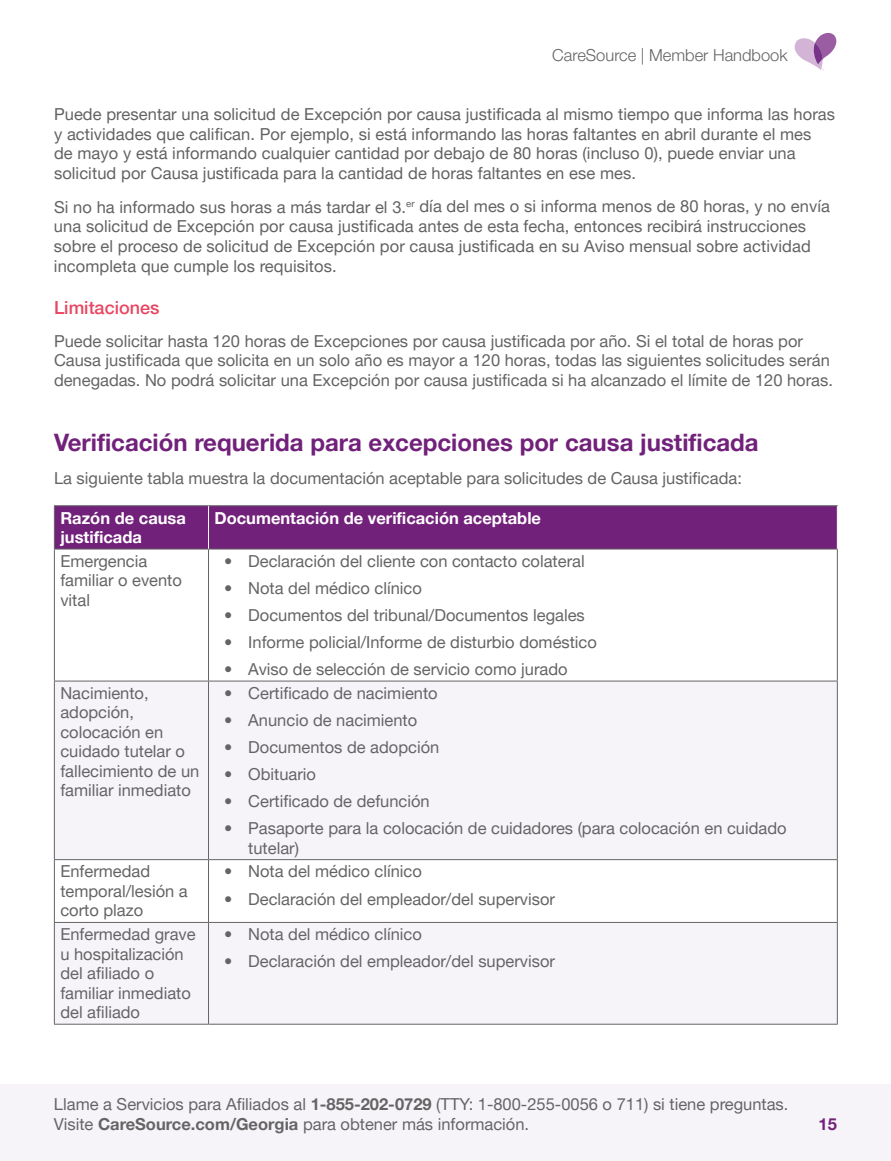
<style>
.page{position:relative;width:891px;height:1161px;background:#fff}
.page>*{position:absolute;margin:0;border:0;box-sizing:border-box;transform-origin:0 0}
.t1{font:700 24px "Helvetica Neue LT Pro";color:#72217b}
.t2{font:500 18px "Helvetica Neue LT Pro";color:#e94662}
.t3{font:16.5px/19.5px "Helvetica Neue LT Pro";color:#646465}
.t4{font:16.5px/19.8px "Helvetica Neue LT Pro";letter-spacing:.005em;color:#626262}
.t5{font:700 16.5px/19.5px "Helvetica Neue LT Pro";color:#fff}
.t6{font:300 16.5px "Helvetica Neue LT Pro";color:#646465}
.t7{font:700 16.5px "Helvetica Neue LT Pro";color:#72217b}
.s1{font-weight:700}
</style>
<div class="page">
<div style="left:0;top:1084px;width:891px;height:77px;background:#f7f4f9"></div>
<svg style="left:794px;top:32px;width:43px;height:38px"></svg>
<div style="left:55px;top:506px;width:782px;height:43px;background:#72217b"></div>
<svg style="left:55px;top:682px;width:782px;height:342px;fill:#f7f4f9"></svg>
<hr style="left:54px;top:505px;width:155px;height:1px;background:#646465">
<hr style="left:54px;top:506px;width:1px;height:43px;background:#646465">
<hr style="left:209px;top:505px;width:629px;height:1px;background:#646465">
<hr style="left:54px;top:549px;width:155px;height:1px;background:#646465">
<hr style="left:54px;top:549px;width:1px;height:132px;background:#646465">
<hr style="left:209px;top:549px;width:629px;height:1px;background:#646465">
<hr style="left:208px;top:549px;width:1px;height:132px;background:#646465">
<hr style="left:837px;top:549px;width:1px;height:132px;background:#646465">
<hr style="left:54px;top:681px;width:155px;height:1px;background:#646465">
<hr style="left:54px;top:681px;width:1px;height:178px;background:#646465">
<hr style="left:209px;top:681px;width:629px;height:1px;background:#646465">
<hr style="left:208px;top:681px;width:1px;height:178px;background:#646465">
<hr style="left:837px;top:681px;width:1px;height:178px;background:#646465">
<hr style="left:54px;top:859px;width:155px;height:1px;background:#646465">
<hr style="left:54px;top:860px;width:1px;height:62px;background:#646465">
<hr style="left:209px;top:859px;width:629px;height:1px;background:#646465">
<hr style="left:208px;top:860px;width:1px;height:62px;background:#646465">
<hr style="left:837px;top:860px;width:1px;height:62px;background:#646465">
<hr style="left:54px;top:922px;width:155px;height:1px;background:#646465">
<hr style="left:54px;top:923px;width:1px;height:101px;background:#646465">
<hr style="left:209px;top:922px;width:629px;height:1px;background:#646465">
<hr style="left:208px;top:923px;width:1px;height:101px;background:#646465">
<hr style="left:837px;top:923px;width:1px;height:101px;background:#646465">
<hr style="left:54px;top:1024px;width:155px;height:1px;background:#646465">
<hr style="left:209px;top:1024px;width:629px;height:1px;background:#646465">
<hr style="left:208px;top:506px;width:1px;height:43px;background:#fff">
<p class="t6" style="left:552px;top:45px;width:237px">CareSource | Member Handbook</p>
<p class="t4" style="left:54px;top:104px;width:783px">Puede presentar una solicitud de Excepción por causa justificada al mismo tiempo que informa las horas y actividades que califican. Por ejemplo, si está informando las horas faltantes en abril durante el mes<br>de mayo y está informando cualquier cantidad por debajo de 80 horas (incluso 0), puede enviar una solicitud por Causa justificada para la cantidad de horas faltantes en ese mes.</p>
<p class="t4" style="left:54px;top:196px;width:778px">Si no ha informado sus horas a más tardar el 3.<sup>er</sup> día del mes o si informa menos de 80 horas, y no envía una solicitud de Excepción por causa justificada antes de esta fecha, entonces recibirá instrucciones sobre el proceso de solicitud de Excepción por causa justificada en su Aviso mensual sobre actividad incompleta que cumple los requisitos.</p>
<h3 class="t2" style="left:54px;top:297px;width:107px">Limitaciones</h3>
<p class="t3" style="left:54px;top:331px;width:780px">Puede solicitar hasta 120 horas de Excepciones por causa justificada por año. Si el total de horas por<br>Causa justificada que solicita en un solo año es mayor a 120 horas, todas las siguientes solicitudes serán denegadas. No podrá solicitar una Excepción por causa justificada si ha alcanzado el límite de 120 horas.</p>
<h4 class="t1" style="left:54px;top:427px;width:706px">Verificación requerida para excepciones por causa justificada</h4>
<p class="t3" style="left:54px;top:468px;width:689px">La siguiente tabla muestra la documentación aceptable para solicitudes de Causa justificada:</p>
<p class="t5" style="left:60px;top:508px;width:127px">Razón de causa justificada</p>
<p class="t5" style="left:215px;top:508px;width:328px">Documentación de verificación aceptable</p>
<p class="t3" style="left:60px;top:551px;width:123px">Emergencia familiar o evento vital</p>
<p class="t3" style="left:224px;top:551px;width:362px">• Declaración del cliente con contacto colateral</p>
<p class="t3" style="left:224px;top:578px;width:199px">• Nota del médico clínico</p>
<p class="t3" style="left:224px;top:605px;width:362px">• Documentos del tribunal/Documentos legales</p>
<p class="t3" style="left:224px;top:632px;width:374px">• Informe policial/Informe de disturbio doméstico</p>
<p class="t3" style="left:224px;top:659px;width:345px">• Aviso de selección de servicio como jurado</p>
<p class="t3" style="left:60px;top:683px;width:141px">Nacimiento, adopción, colocación en cuidado tutelar o fallecimiento de un familiar inmediato</p>
<p class="t3" style="left:224px;top:683px;width:215px">• Certificado de nacimiento</p>
<p class="t3" style="left:224px;top:710px;width:195px">• Anuncio de nacimiento</p>
<p class="t3" style="left:224px;top:737px;width:217px">• Documentos de adopción</p>
<p class="t3" style="left:224px;top:764px;width:93px">• Obituario</p>
<p class="t3" style="left:224px;top:791px;width:207px">• Certificado de defunción</p>
<p class="t3" style="left:248px;top:818px;width:540px;text-indent:-24px">• Pasaporte para la colocación de cuidadores (para colocación en cuidado tutelar)</p>
<p class="t3" style="left:60px;top:861px;width:129px">Enfermedad temporal/lesión a corto plazo</p>
<p class="t3" style="left:224px;top:861px;width:199px">• Nota del médico clínico</p>
<p class="t3" style="left:224px;top:888px;width:332px">• Declaración del empleador/del supervisor</p>
<p class="t3" style="left:60px;top:924px;width:137px">Enfermedad grave u hospitalización del afiliado o familiar inmediato del afiliado</p>
<p class="t3" style="left:224px;top:924px;width:199px">• Nota del médico clínico</p>
<p class="t3" style="left:224px;top:951px;width:332px">• Declaración del empleador/del supervisor</p>
<p class="t3" style="left:54px;top:1094px;width:736px">Llame a Servicios para Afiliados al <span class="s1">1-855-202-0729</span> (TTY: 1-800-255-0056 o 711) si tiene preguntas.<br>Visite <span class="s1">CareSource.com/Georgia</span> para obtener más información.</p>
<p class="t7" style="left:819px;top:1114px;width:20px">15</p>
</div>
